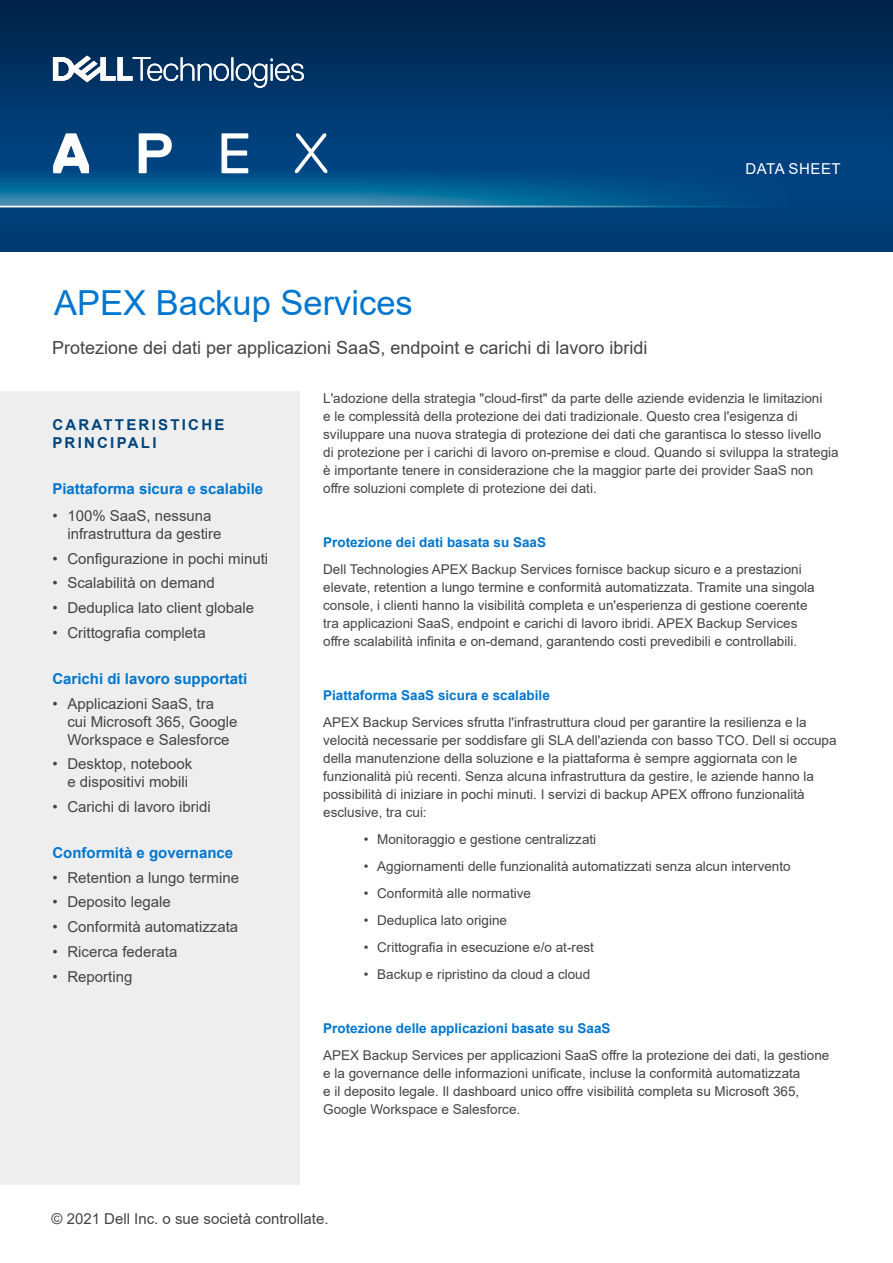
<style>
.page{position:relative;width:893px;height:1263px;background:#fff}
.page>*{position:absolute;margin:0;border:0;box-sizing:border-box;transform-origin:0 0}
.t1{font:34.5px "Arial";color:#0076ce}
.t2{font:18px "Arial";color:#444}
.t3{font:15px/18px "Arial";color:#444}
.t4{font:700 15px "Arial";color:#0076ce}
.t5{font:700 15px/18px "Arial";letter-spacing:.15em;color:#00447b}
.Table_Text{font:15px "Arial";letter-spacing:.035em;color:#fff}
.t6{font:13.5px/18px "Arial";color:#444}
.t7{font:700 13.5px "Arial";color:#0076ce}
</style>
<div class="page">
<img style="left:0;top:0;width:893px;height:251px">
<svg style="left:53px;top:133px;width:36px;height:40px"></svg>
<svg style="left:139px;top:133px;width:33px;height:40px"></svg>
<svg style="left:221px;top:133px;width:27px;height:40px"></svg>
<svg style="left:295px;top:133px;width:32px;height:40px"></svg>
<svg style="left:53px;top:56px;width:251px;height:32px"></svg>
<div style="left:0;top:391px;width:299px;height:794px;background:#eee"></div>
<p class="t1" style="left:54px;top:279px;width:360px">APEX Backup Services</p>
<p class="t2" style="left:52px;top:335px;width:597px">Protezione dei dati per applicazioni SaaS, endpoint e carichi di lavoro ibridi</p>
<p class="Table_Text" style="left:745px;top:158px;width:97px">DATA SHEET</p>
<p class="t5" style="left:52px;top:416px;width:174px">CARATTERISTICHE<br>PRINCIPALI</p>
<p class="t4" style="left:52px;top:478px;width:212px">Piattaforma sicura e scalabile</p>
<p class="t3" style="left:67px;top:507px;width:156px;text-indent:-15px">• 100% SaaS, nessuna infrastruttura da gestire</p>
<p class="t3" style="left:52px;top:549px;width:217px">• Configurazione in pochi minuti</p>
<p class="t3" style="left:52px;top:574px;width:164px">• Scalabilità on demand</p>
<p class="t3" style="left:52px;top:599px;width:203px">• Deduplica lato client globale</p>
<p class="t3" style="left:52px;top:624px;width:155px">• Crittografia completa</p>
<p class="t4" style="left:52px;top:668px;width:197px">Carichi di lavoro supportati</p>
<p class="t3" style="left:67px;top:694px;width:172px;text-indent:-15px">• Applicazioni SaaS, tra<br>cui Microsoft 365, Google<br>Workspace e Salesforce</p>
<p class="t3" style="left:52px;top:755px;width:142px;text-align:right">• Desktop, notebook e dispositivi mobili</p>
<p class="t3" style="left:52px;top:798px;width:160px">• Carichi di lavoro ibridi</p>
<p class="t4" style="left:52px;top:842px;width:182px">Conformità e governance</p>
<p class="t3" style="left:52px;top:868px;width:188px">• Retention a lungo termine</p>
<p class="t3" style="left:52px;top:893px;width:120px">• Deposito legale</p>
<p class="t3" style="left:52px;top:918px;width:187px">• Conformità automatizzata</p>
<p class="t3" style="left:52px;top:942px;width:127px">• Ricerca federata</p>
<p class="t3" style="left:52px;top:967px;width:82px">• Reporting</p>
<p class="t6" style="left:323px;top:389px;width:517px">L'adozione della strategia "cloud-first" da parte delle aziende evidenzia le limitazioni<br>e le complessità della protezione dei dati tradizionale. Questo crea l'esigenza di sviluppare una nuova strategia di protezione dei dati che garantisca lo stesso livello<br>di protezione per i carichi di lavoro on-premise e cloud. Quando si sviluppa la strategia è importante tenere in considerazione che la maggior parte dei provider SaaS non offre soluzioni complete di protezione dei dati.</p>
<p class="t7" style="left:323px;top:532px;width:224px">Protezione dei dati basata su SaaS</p>
<p class="t6" style="left:323px;top:560px;width:493px">Dell Technologies APEX Backup Services fornisce backup sicuro e a prestazioni elevate, retention a lungo termine e conformità automatizzata. Tramite una singola console, i clienti hanno la visibilità completa e un'esperienza di gestione coerente tra applicazioni SaaS, endpoint e carichi di lavoro ibridi. APEX Backup Services offre scalabilità infinita e on-demand, garantendo costi prevedibili e controllabili.</p>
<p class="t7" style="left:323px;top:685px;width:228px">Piattaforma SaaS sicura e scalabile</p>
<p class="t6" style="left:323px;top:713px;width:515px">APEX Backup Services sfrutta l'infrastruttura cloud per garantire la resilienza e la velocità necessarie per soddisfare gli SLA dell'azienda con basso TCO. Dell si occupa della manutenzione della soluzione e la piattaforma è sempre aggiornata con le funzionalità più recenti. Senza alcuna infrastruttura da gestire, le aziende hanno la possibilità di iniziare in pochi minuti. I servizi di backup APEX offrono funzionalità esclusive, tra cui:</p>
<p class="t6" style="left:364px;top:830px;width:234px">• Monitoraggio e gestione centralizzati</p>
<p class="t6" style="left:364px;top:857px;width:428px">• Aggiornamenti delle funzionalità automatizzati senza alcun intervento</p>
<p class="t6" style="left:364px;top:884px;width:169px">• Conformità alle normative</p>
<p class="t6" style="left:364px;top:911px;width:145px">• Deduplica lato origine</p>
<p class="t6" style="left:364px;top:938px;width:232px">• Crittografia in esecuzione e/o at-rest</p>
<p class="t6" style="left:364px;top:965px;width:228px">• Backup e ripristino da cloud a cloud</p>
<p class="t7" style="left:323px;top:1018px;width:289px">Protezione delle applicazioni basate su SaaS</p>
<p class="t6" style="left:323px;top:1046px;width:508px">APEX Backup Services per applicazioni SaaS offre la protezione dei dati, la gestione e la governance delle informazioni unificate, incluse la conformità automatizzata<br>e il deposito legale. Il dashboard unico offre visibilità completa su Microsoft 365, Google Workspace e Salesforce.</p>
<p class="t3" style="left:52px;top:1210px;width:279px">© 2021 Dell Inc. o sue società controllate.</p>
</div>
